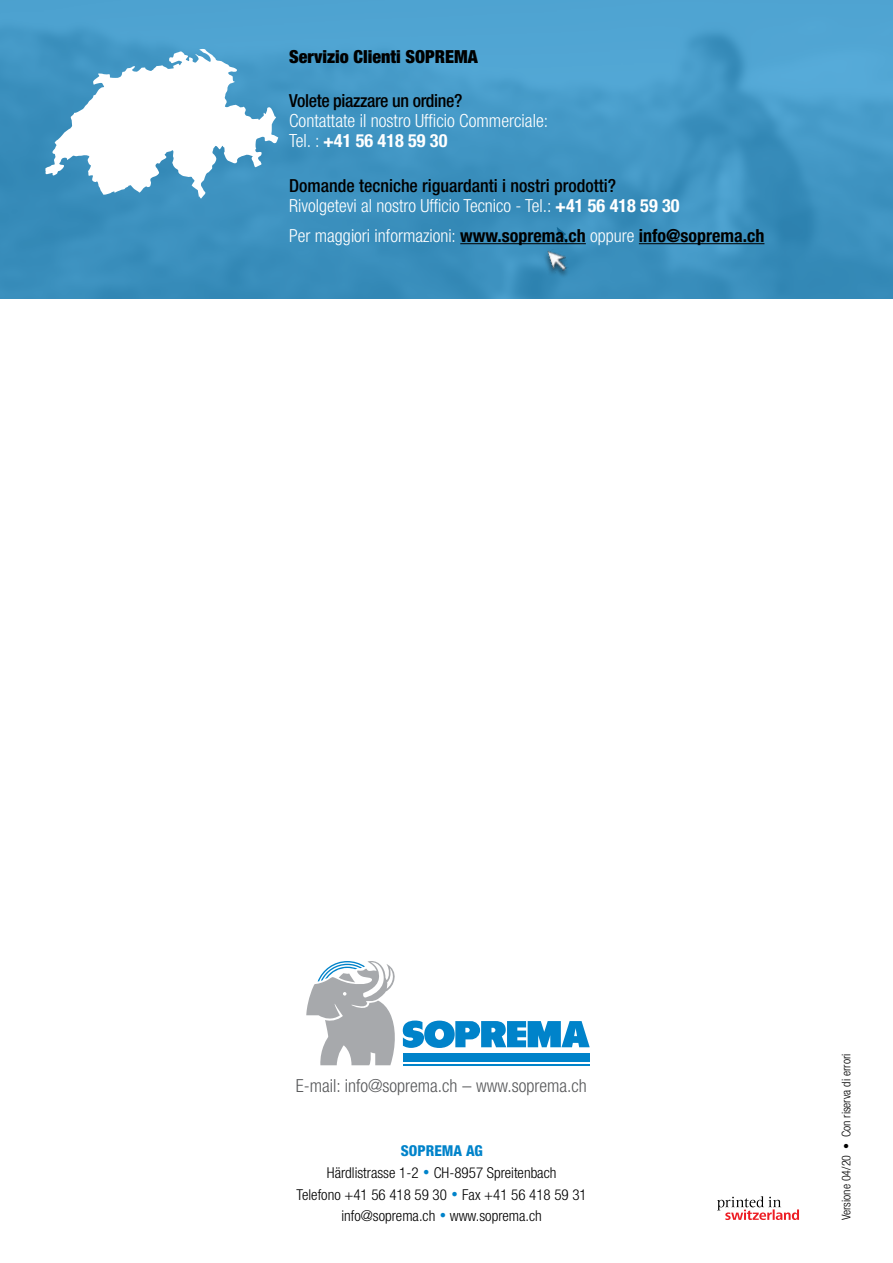
<style>
.page{position:relative;width:893px;height:1263px;background:#fff}
.page>*{position:absolute;margin:0;border:0;box-sizing:border-box;transform-origin:0 0}
.t1{font:300 condensed 18.15px/19.8px "Helvetica Neue";color:#fff}
.t2{font:500 condensed 18px/19.8px "Helvetica Neue";color:#000}
.t3{font:300 condensed 18px "Helvetica Neue";color:#fff}
.t4{font:300 condensed 18px "Helvetica Neue LT Std";color:#58595b}
.t5{font:500 condensed 18px "Helvetica Neue";letter-spacing:-.02em;color:#000}
.t6{font:900 condensed 18px "Helvetica Neue";color:#000}
.t7{font:300 condensed 15px/21.6px "Helvetica Neue LT Std";color:#000;text-align:center}
.t8{font:300 condensed 12px "Helvetica Neue LT Std";color:#000}
.s1{font-weight:700}
.s2{font-weight:300;color:#fff}
.s3{font-weight:700;font-size:18.15px;color:#fff}
.s4{font-weight:700;color:#000}
.s5{font-weight:800;color:#0083ca}
.s6{font-family:"Times New Roman";font-weight:400;font-stretch:normal;font-size:18px;color:#0083ca}
</style>
<div class="page">
<svg style="left:717px;top:1196px;width:82px;height:24px"></svg>
<svg style="left:306px;top:961px;width:284px;height:104px"></svg>
<div style="left:0;top:0;width:893px;height:299px;background:linear-gradient(to bottom,#50a5d3,#3489b6)"></div>
<svg style="left:45px;top:49px;width:233px;height:150px"></svg>
<div style="left:542px;top:251px;width:28px;height:28px;background:#000;opacity:.4"></div>
<img style="left:547px;top:246px;width:22px;height:28px">
<hr style="left:460px;top:243px;width:126px;height:1px;background:#000">
<hr style="left:639px;top:243px;width:125px;height:1px;background:#000">
<p class="t6" style="left:289px;top:46px;width:190px">Servizio Clienti SOPREMA</p>
<p class="t5" style="left:289px;top:90px;width:175px">Volete piazzare un ordine?</p>
<p class="t1" style="left:289px;top:110px;width:260px">Contattate il nostro Ufficio Commerciale:<br>Tel. : <span class="s1">+41 56 418 59 30</span></p>
<p class="t2" style="left:289px;top:175px;width:392px">Domande tecniche riguardanti i nostri prodotti?<br><span class="s2">Rivolgetevi al nostro Ufficio Tecnico - Tel.:</span> <span class="s3">+41 56 418 59 30</span></p>
<p class="t3" style="left:289px;top:225px;width:477px">Per maggiori informazioni: <span class="s4">www.soprema.ch</span> oppure <span class="s4">info@soprema.ch</span></p>
<p class="t4" style="left:296px;top:1075px;width:292px">E-mail: info@soprema.ch – www.soprema.ch</p>
<p class="t7" style="left:297px;top:1140px;width:292px"><span class="s5">SOPREMA AG<br></span>Härdlistrasse 1-2 <span class="s6">•</span> CH-8957 Spreitenbach<br>Telefono +41 56 418 59 30 <span class="s6">•</span> Fax +41 56 418 59 31 info@soprema.ch <span class="s6">•</span> www.soprema.ch</p>
<p class="t8" style="left:839px;top:1220px;width:168px;rotate:-90deg">Versione 04/20 • Con riserva di errori</p>
</div>
